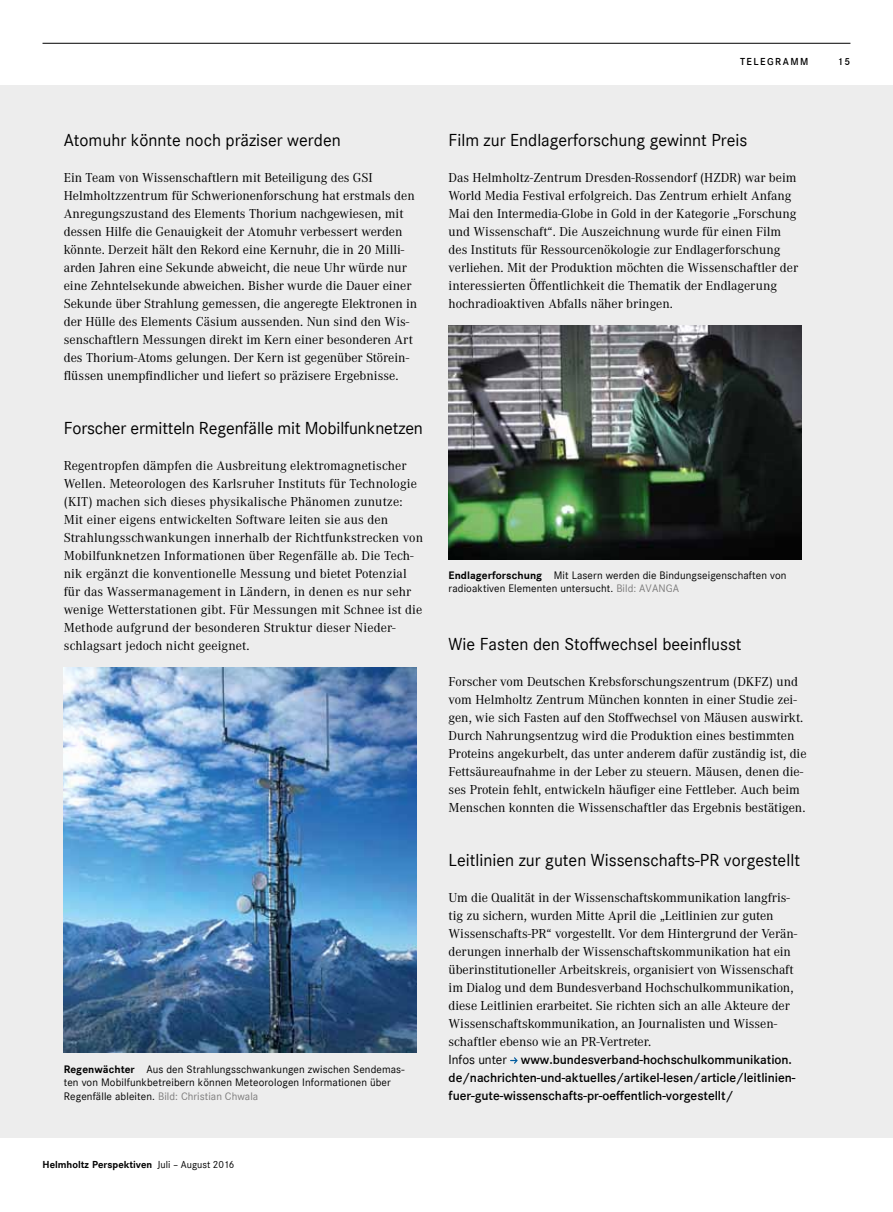
<style>
.page{position:relative;width:893px;height:1212px;background:#fff}
.page>*{position:absolute;margin:0;border:0;box-sizing:border-box;transform-origin:0 0}
.t1{font:18px "Corporate S";color:#000}
.t2{font:13.5px/18px "Corporate A";color:#000}
.t3{font:600 13.5px/18px "Corporate S";letter-spacing:-.005em;color:#000}
.t4{font:11.25px/13.5px "Corporate S";letter-spacing:.01em;color:#000}
.t5{font:700 10.5px "Corporate S";color:#000}
.t6{font:600 10.5px "Corporate S";letter-spacing:.14em;color:#000}
.s1{font-weight:700}
.s2{color:#7c7b7b}
.s3{font-weight:400}
</style>
<div class="page">
<hr style="left:43px;top:43px;width:807px;height:1px;background:#000">
<div style="left:0;top:85px;width:893px;height:1052px;background:#ededed"></div>
<svg style="left:510px;top:1057px;width:8px;height:7px"></svg>
<img style="left:449px;top:326px;width:352px;height:234px">
<img style="left:64px;top:668px;width:353px;height:384px">
<p class="t6" style="left:740px;top:54px;width:70px">TELEGRAMM</p>
<h1 class="t1" style="left:64px;top:128px;width:279px">Atomuhr könnte noch präziser werden</h1>
<p class="t2" style="left:64px;top:168px;width:355px">Ein Team von Wissenschaftlern mit Beteiligung des GSI Helmholtzzentrum für Schwerionenforschung hat erstmals den Anregungszustand des Elements Thorium nachgewiesen, mit dessen Hilfe die Genauigkeit der Atomuhr verbessert werden könnte. Derzeit hält den Rekord eine Kernuhr, die in 20 Milli&shy;arden Jahren eine Sekunde abweicht, die neue Uhr würde nur eine Zehntelsekunde abweichen. Bisher wurde die Dauer einer Sekunde über Strahlung gemessen, die angeregte Elektronen in der Hülle des Elements Cäsium aussenden. Nun sind den Wis&shy;senschaftlern Messungen direkt im Kern einer besonderen Art des Thorium-Atoms gelungen. Der Kern ist gegenüber Störein&shy;flüssen unempfindlicher und liefert so präzisere Ergebnisse.</p>
<h1 class="t1" style="left:64px;top:416px;width:361px">Forscher ermitteln Regenfälle mit Mobilfunknetzen</h1>
<p class="t2" style="left:64px;top:456px;width:361px">Regentropfen dämpfen die Ausbreitung elektromagnetischer Wellen. Meteorologen des Karlsruher Instituts für Technologie (KIT) machen sich dieses physikalische Phänomen zunutze:<br>Mit einer eigens entwickelten Software leiten sie aus den Strahlungsschwankungen innerhalb der Richtfunkstrecken von Mobilfunknetzen Informationen über Regenfälle ab. Die Tech&shy;nik ergänzt die konventionelle Messung und bietet Potenzial für das Wassermanagement in Ländern, in denen es nur sehr wenige Wetterstationen gibt. Für Messungen mit Schnee ist die Methode aufgrund der besonderen Struktur dieser Nieder&shy;schlagsart jedoch nicht geeignet.</p>
<p class="t4" style="left:64px;top:1062px;width:342px"><span class="s1">Regenwächter</span> Aus den Strahlungsschwankungen zwischen Sendemas&shy;ten von Mobilfunkbetreibern können Meteorologen Informationen über<br>Regenfälle ableiten. <span class="s2">Bild: Christian Chwala</span></p>
<p class="t5" style="left:43px;top:1157px;width:193px">Helmholtz Perspektiven <span class="s3">Juli – August 2016</span></p>
<h1 class="t1" style="left:449px;top:128px;width:300px">Film zur Endlagerforschung gewinnt Preis</h1>
<p class="t2" style="left:449px;top:168px;width:351px">Das Helmholtz-Zentrum Dresden-Rossendorf (HZDR) war beim World Media Festival erfolgreich. Das Zentrum erhielt Anfang Mai den Intermedia-Globe in Gold in der Kategorie „Forschung und Wissenschaft“. Die Auszeichnung wurde für einen Film des Instituts für Ressourcenökologie zur Endlagerforschung verliehen. Mit der Produktion möchten die Wissenschaftler der interessierten Öffentlichkeit die Thematik der Endlagerung hochradioaktiven Abfalls näher bringen.</p>
<p class="t4" style="left:449px;top:568px;width:339px"><span class="s1">Endlagerforschung</span> Mit Lasern werden die Bindungseigenschaften von radioaktiven Elementen untersucht. <span class="s2">Bild: AVANGA</span></p>
<h1 class="t1" style="left:449px;top:632px;width:294px">Wie Fasten den Stoffwechsel beeinflusst</h1>
<p class="t2" style="left:449px;top:672px;width:359px">Forscher vom Deutschen Krebsforschungszentrum (DKFZ) und vom Helmholtz Zentrum München konnten in einer Studie zei&shy;gen, wie sich Fasten auf den Stoffwechsel von Mäusen auswirkt.<br>Durch Nahrungsentzug wird die Produktion eines bestimmten Proteins angekurbelt, das unter anderem dafür zuständig ist, die Fettsäureaufnahme in der Leber zu steuern. Mäusen, denen die&shy;ses Protein fehlt, entwickeln häufiger eine Fettleber. Auch beim Menschen konnten die Wissenschaftler das Ergebnis bestätigen.</p>
<h1 class="t1" style="left:449px;top:848px;width:353px">Leitlinien zur guten Wissenschafts-PR vorgestellt</h1>
<p class="t2" style="left:449px;top:888px;width:350px">Um die Qualität in der Wissenschaftskommunikation langfris&shy;tig zu sichern, wurden Mitte April die „Leitlinien zur guten Wissenschafts-PR“ vorgestellt. Vor dem Hintergrund der Verän&shy;derungen innerhalb der Wissenschaftskommunikation hat ein überinstitutioneller Arbeitskreis, organisiert von Wissenschaft im Dialog und dem Bundesverband Hochschulkommunikation, diese Leitlinien erarbeitet. Sie richten sich an alle Akteure der Wissenschaftskommunikation, an Journalisten und Wissen&shy;schaftler ebenso wie an PR-Vertreter.</p>
<p class="t3" style="left:449px;top:1050px;width:348px"><span class="s3">Infos unter</span> www.bundesverband-hochschulkommunikation. de/nachrichten-und-aktuelles/artikel-lesen/article/leitlinien&shy;fuer-gute-wissenschafts-pr-oeffentlich-vorgestellt/</p>
<p class="t6" style="left:837px;top:54px;width:15px">15</p>
</div>
